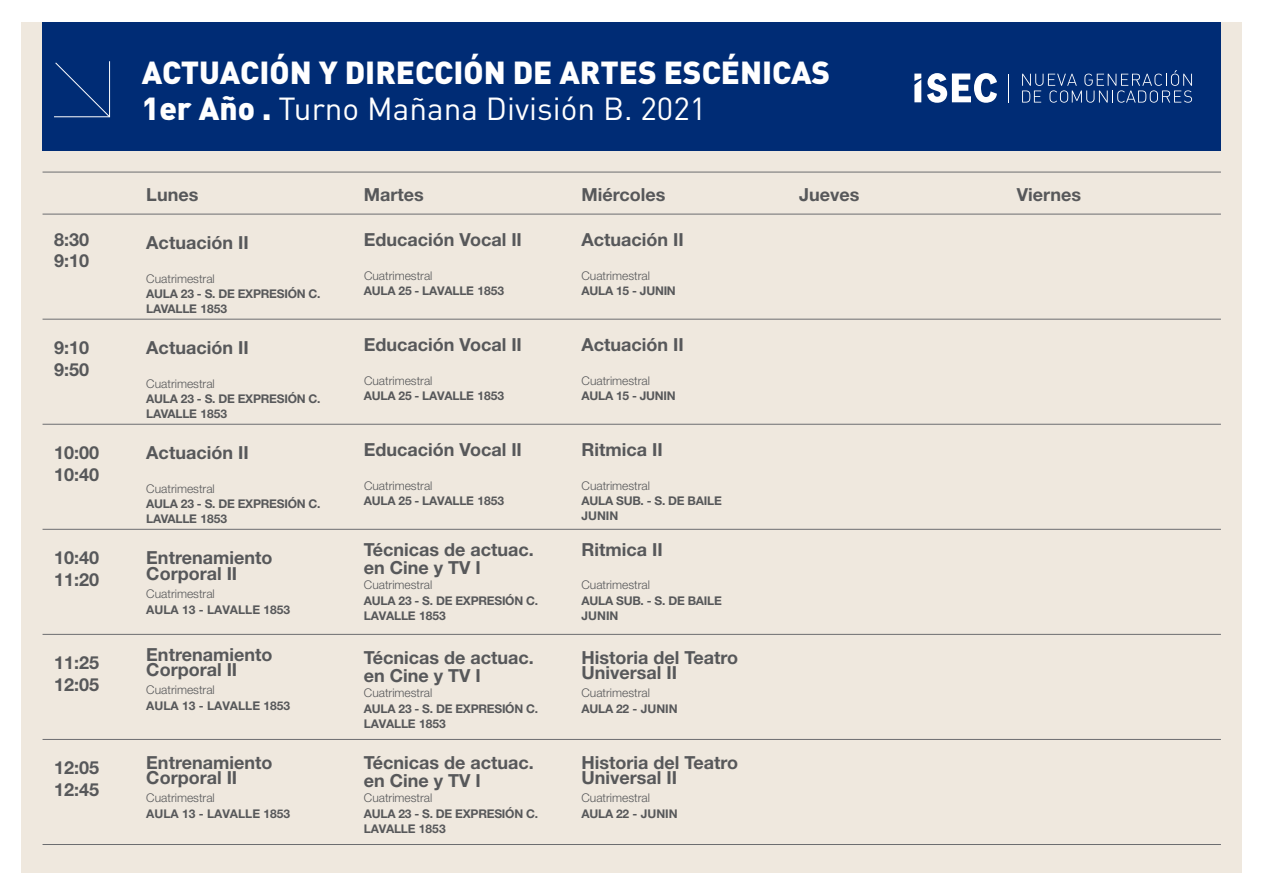
<style>
.page{position:relative;width:1265px;height:895px;background:#fff}
.page>*{position:absolute;margin:0;border:0;box-sizing:border-box;transform-origin:0 0}
.t1{font:900 31.5px/36px "DIN Pro";color:#fff}
.t2{font:700 18px/21.6px "Helvetica Neue LT Std";color:#57585a}
.t3{font:700 12px/14.4px "Helvetica Neue LT Std";letter-spacing:-.02em;color:#57585a}
.t4{font:300 12px "Helvetica Neue LT Std";color:#57585a}
.t5{font:700 12px "Helvetica Neue LT Std";color:#57585a}
.s1{font-weight:400}
</style>
<div class="page">
<div style="left:21px;top:22px;width:1221px;height:850px;background:#efe8de"></div>
<div style="left:43px;top:22px;width:1177px;height:129px;background:#002c75"></div>
<svg style="left:1022px;top:70px;width:169px;height:33px"></svg>
<svg style="left:927px;top:73px;width:70px;height:30px"></svg>
<svg style="left:914px;top:74px;width:7px;height:28px"></svg>
<hr style="left:43px;top:172px;width:1177px;height:1px;background:#6c6d70">
<hr style="left:43px;top:214px;width:1177px;height:1px;background:#6c6d70">
<hr style="left:43px;top:319px;width:1177px;height:1px;background:#6c6d70">
<hr style="left:43px;top:424px;width:1177px;height:1px;background:#6c6d70">
<hr style="left:43px;top:529px;width:1177px;height:1px;background:#6c6d70">
<hr style="left:43px;top:634px;width:1177px;height:1px;background:#6c6d70">
<hr style="left:43px;top:739px;width:1177px;height:1px;background:#6c6d70">
<hr style="left:43px;top:844px;width:1177px;height:1px;background:#6c6d70">
<svg style="left:54px;top:61px;width:57px;height:57px"></svg>
<p class="t2" style="left:54px;top:228px;width:37px">8:30<br>9:10</p>
<p class="t2" style="left:54px;top:336px;width:37px">9:10<br>9:50</p>
<p class="t2" style="left:54px;top:441px;width:47px">10:00<br>10:40</p>
<p class="t2" style="left:54px;top:546px;width:47px">10:40<br>11:20</p>
<p class="t2" style="left:54px;top:651px;width:47px">11:25<br>12:05</p>
<p class="t2" style="left:54px;top:756px;width:47px">12:05<br>12:45</p>
<h1 class="t1" style="left:142px;top:53px;width:690px">ACTUACIÓN Y DIRECCIÓN DE ARTES ESCÉNICAS<br>1er Año . <span class="s1">Turno Mañana División B. 2021</span></h1>
<p class="t2" style="left:146px;top:183px;width:54px">Lunes</p>
<p class="t2" style="left:364px;top:183px;width:61px">Martes</p>
<p class="t2" style="left:581px;top:183px;width:85px">Miércoles</p>
<p class="t2" style="left:799px;top:183px;width:62px">Jueves</p>
<p class="t2" style="left:1016px;top:183px;width:66px">Viernes</p>
<p class="t2" style="left:146px;top:231px;width:104px">Actuación II</p>
<p class="t4" style="left:146px;top:271px;width:70px">Cuatrimestral</p>
<p class="t3" style="left:146px;top:286px;width:176px">AULA 23 - S. DE EXPRESIÓN C.<br>LAVALLE 1853</p>
<p class="t2" style="left:146px;top:336px;width:104px">Actuación II</p>
<p class="t4" style="left:146px;top:376px;width:70px">Cuatrimestral</p>
<p class="t3" style="left:146px;top:391px;width:176px">AULA 23 - S. DE EXPRESIÓN C.<br>LAVALLE 1853</p>
<p class="t2" style="left:146px;top:441px;width:104px">Actuación II</p>
<p class="t4" style="left:146px;top:481px;width:70px">Cuatrimestral</p>
<p class="t3" style="left:146px;top:496px;width:176px">AULA 23 - S. DE EXPRESIÓN C.<br>LAVALLE 1853</p>
<p class="t2" style="left:146px;top:549px;width:127px;line-height:15.6px">Entrenamiento<br>Corporal II</p>
<p class="t4" style="left:146px;top:586px;width:70px">Cuatrimestral</p>
<p class="t5" style="left:146px;top:601px;width:145px">AULA 13 - LAVALLE 1853</p>
<p class="t2" style="left:146px;top:646px;width:127px;line-height:15.6px">Entrenamiento<br>Corporal II</p>
<p class="t4" style="left:146px;top:682px;width:70px">Cuatrimestral</p>
<p class="t5" style="left:146px;top:698px;width:145px">AULA 13 - LAVALLE 1853</p>
<p class="t2" style="left:146px;top:754px;width:127px;line-height:15.6px">Entrenamiento<br>Corporal II</p>
<p class="t4" style="left:146px;top:790px;width:70px">Cuatrimestral</p>
<p class="t5" style="left:146px;top:806px;width:145px">AULA 13 - LAVALLE 1853</p>
<p class="t2" style="left:364px;top:228px;width:159px">Educación Vocal II</p>
<p class="t4" style="left:364px;top:268px;width:70px">Cuatrimestral</p>
<p class="t3" style="left:364px;top:283px;width:142px">AULA 25 - LAVALLE 1853</p>
<p class="t2" style="left:364px;top:333px;width:159px">Educación Vocal II</p>
<p class="t4" style="left:364px;top:373px;width:70px">Cuatrimestral</p>
<p class="t3" style="left:364px;top:388px;width:142px">AULA 25 - LAVALLE 1853</p>
<p class="t2" style="left:364px;top:438px;width:159px">Educación Vocal II</p>
<p class="t4" style="left:364px;top:478px;width:70px">Cuatrimestral</p>
<p class="t3" style="left:364px;top:493px;width:142px">AULA 25 - LAVALLE 1853</p>
<p class="t2" style="left:364px;top:539px;width:171px;line-height:18.6px">Técnicas de actuac. en Cine y TV I</p>
<p class="t3" style="left:364px;top:593px;width:176px">AULA 23 - S. DE EXPRESIÓN C.<br>LAVALLE 1853</p>
<p class="t2" style="left:364px;top:647px;width:171px;line-height:18.6px">Técnicas de actuac. en Cine y TV I</p>
<p class="t3" style="left:364px;top:701px;width:176px">AULA 23 - S. DE EXPRESIÓN C.<br>LAVALLE 1853</p>
<p class="t2" style="left:364px;top:752px;width:171px;line-height:18.6px">Técnicas de actuac. en Cine y TV I</p>
<p class="t3" style="left:364px;top:806px;width:176px">AULA 23 - S. DE EXPRESIÓN C.<br>LAVALLE 1853</p>
<p class="t4" style="left:364px;top:577px;width:70px">Cuatrimestral</p>
<p class="t4" style="left:364px;top:685px;width:70px">Cuatrimestral</p>
<p class="t4" style="left:364px;top:790px;width:70px">Cuatrimestral</p>
<p class="t2" style="left:581px;top:228px;width:104px">Actuación II</p>
<p class="t4" style="left:581px;top:268px;width:70px">Cuatrimestral</p>
<p class="t3" style="left:581px;top:283px;width:96px">AULA 15 - JUNIN</p>
<p class="t2" style="left:581px;top:333px;width:104px">Actuación II</p>
<p class="t4" style="left:581px;top:373px;width:70px">Cuatrimestral</p>
<p class="t3" style="left:581px;top:388px;width:96px">AULA 15 - JUNIN</p>
<p class="t2" style="left:581px;top:438px;width:83px">Ritmica II</p>
<p class="t4" style="left:581px;top:478px;width:70px">Cuatrimestral</p>
<p class="t3" style="left:581px;top:493px;width:142px">AULA SUB. - S. DE BAILE<br>JUNIN</p>
<p class="t2" style="left:581px;top:538px;width:83px">Ritmica II</p>
<p class="t4" style="left:581px;top:577px;width:70px">Cuatrimestral</p>
<p class="t3" style="left:581px;top:593px;width:142px">AULA SUB. - S. DE BAILE<br>JUNIN</p>
<p class="t2" style="left:581px;top:649px;width:158px;line-height:15.6px">Historia del Teatro<br>Universal II</p>
<p class="t4" style="left:581px;top:685px;width:70px">Cuatrimestral</p>
<p class="t3" style="left:581px;top:701px;width:98px">AULA 22 - JUNIN</p>
<p class="t2" style="left:581px;top:754px;width:158px;line-height:15.6px">Historia del Teatro<br>Universal II</p>
<p class="t4" style="left:581px;top:790px;width:70px">Cuatrimestral</p>
<p class="t3" style="left:581px;top:806px;width:98px">AULA 22 - JUNIN</p>
</div>
